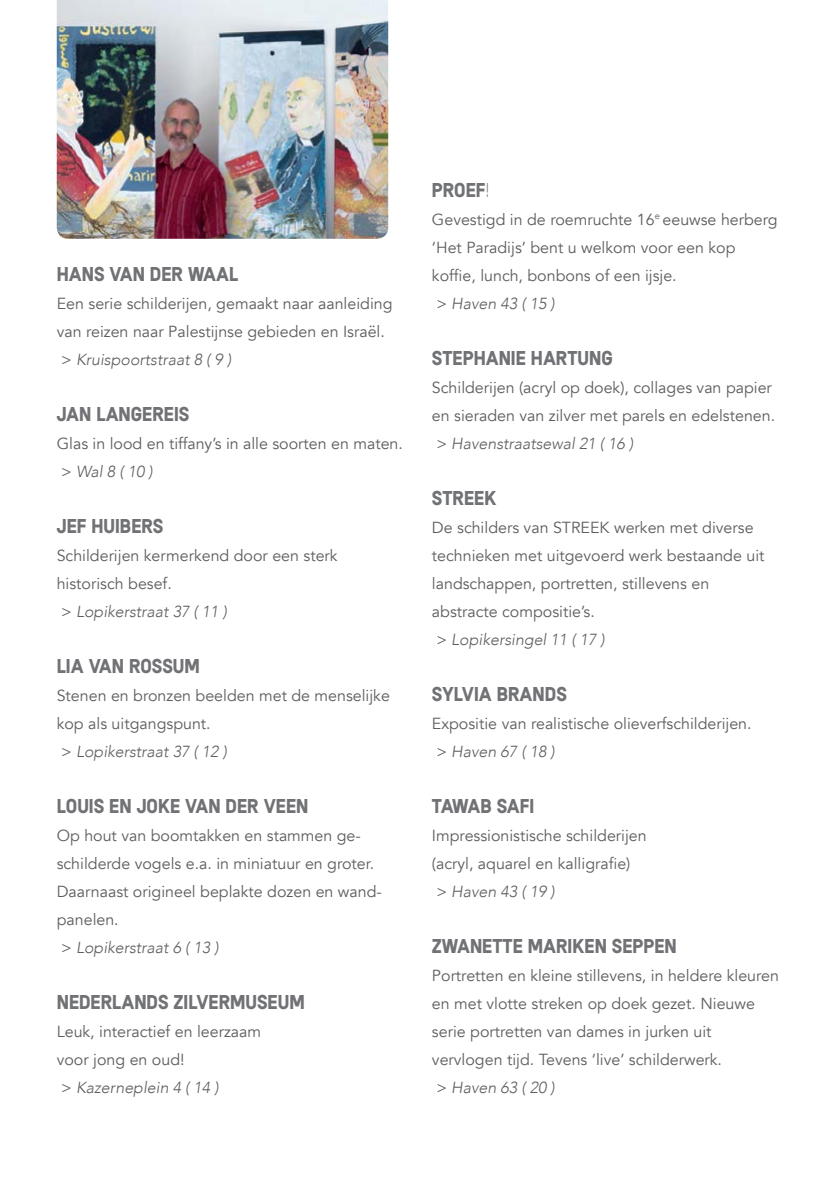
<style>
.page{position:relative;width:840px;height:1191px;background:#fff}
.page>*{position:absolute;margin:0;border:0;box-sizing:border-box;transform-origin:0 0}
.t1{font:20px "Parade LIFT One";color:#717275}
.t2{font:20px "Parade LIFT One";letter-spacing:-.02em;color:#717275}
.t3{font:16px/28px "Avenir";color:#5d5d60}
.s1{font-weight:300;font-style:italic}
</style>
<div class="page">
<img style="left:57px;top:0;width:331px;height:239px">
<p class="t1" style="left:57px;top:262px;width:183px">HANS VAN DER WAAL</p>
<p class="t3" style="left:57px;top:290px;width:337px">Een serie schilderijen, gemaakt naar aanleiding van reizen naar Palestijnse gebieden en Israël. &gt; <span class="s1">Kruispoortstraat 8 ( 9 )</span></p>
<p class="t1" style="left:57px;top:402px;width:134px">JAN LANGEREIS</p>
<p class="t3" style="left:57px;top:430px;width:347px">Glas in lood en tiffany’s in alle soorten en maten. &gt; <span class="s1">Wal 8 ( 10 )</span></p>
<p class="t1" style="left:57px;top:514px;width:108px">JEF HUIBERS</p>
<p class="t3" style="left:57px;top:542px;width:282px">Schilderijen kermerkend door een sterk historisch besef.<br>&gt; <span class="s1">Lopikerstraat 37 ( 11 )</span></p>
<p class="t1" style="left:57px;top:654px;width:145px">LIA VAN ROSSUM</p>
<p class="t3" style="left:57px;top:682px;width:334px">Stenen en bronzen beelden met de menselijke kop als uitgangspunt.<br>&gt; <span class="s1">Lopikerstraat 37 ( 12 )</span></p>
<p class="t1" style="left:57px;top:794px;width:253px">LOUIS EN JOKE VAN DER VEEN</p>
<p class="t3" style="left:57px;top:822px;width:326px">Op hout van boomtakken en stammen ge&shy;schilderde vogels e.a. in miniatuur en groter.<br>Daarnaast origineel beplakte dozen en wand&shy;panelen.<br>&gt; <span class="s1">Lopikerstraat 6 ( 13 )</span></p>
<p class="t1" style="left:57px;top:990px;width:249px">NEDERLANDS ZILVERMUSEUM</p>
<p class="t3" style="left:57px;top:1018px;width:206px">Leuk, interactief en leerzaam voor jong en oud!<br>&gt; <span class="s1">Kazerneplein 4 ( 14 )</span></p>
<p class="t1" style="left:431px;top:178px;width:59px">PROEF!</p>
<p class="t3" style="left:431px;top:206px;width:347px">Gevestigd in de roemruchte 16<sup>e</sup> eeuwse herberg ‘Het Paradijs’ bent u welkom voor een kop koffie, lunch, bonbons of een ijsje.<br>&gt; <span class="s1">Haven 43 ( 15 )</span></p>
<p class="t1" style="left:431px;top:346px;width:182px">STEPHANIE HARTUNG</p>
<p class="t3" style="left:431px;top:374px;width:344px">Schilderijen (acryl op doek), collages van papier en sieraden van zilver met parels en edelstenen. &gt; <span class="s1">Havenstraatsewal 21 ( 16 )</span></p>
<p class="t1" style="left:431px;top:486px;width:66px">STREEK</p>
<p class="t3" style="left:431px;top:514px;width:334px">De schilders van STREEK werken met diverse technieken met uitgevoerd werk bestaande uit landschappen, portretten, stillevens en abstracte compositie’s.<br>&gt; <span class="s1">Lopikersingel 11 ( 17 )</span></p>
<p class="t1" style="left:431px;top:682px;width:136px">SYLVIA BRANDS</p>
<p class="t3" style="left:431px;top:710px;width:321px">Expositie van realistische olieverfschilderijen. &gt; <span class="s1">Haven 67 ( 18 )</span></p>
<p class="t2" style="left:431px;top:794px;width:104px">TAWAB SAFI</p>
<p class="t3" style="left:431px;top:822px;width:216px">Impressionistische schilderijen (acryl, aquarel en kalligrafie)<br>&gt; <span class="s1">Haven 43 ( 19 )</span></p>
<p class="t1" style="left:431px;top:934px;width:246px">ZWANETTE MARIKEN SEPPEN</p>
<p class="t3" style="left:431px;top:962px;width:348px">Portretten en kleine stillevens, in heldere kleuren en met vlotte streken op doek gezet. Nieuwe serie portretten van dames in jurken uit vervlogen tijd. Tevens ‘live’ schilderwerk.<br>&gt; <span class="s1">Haven 63 ( 20 )</span></p>
</div>
